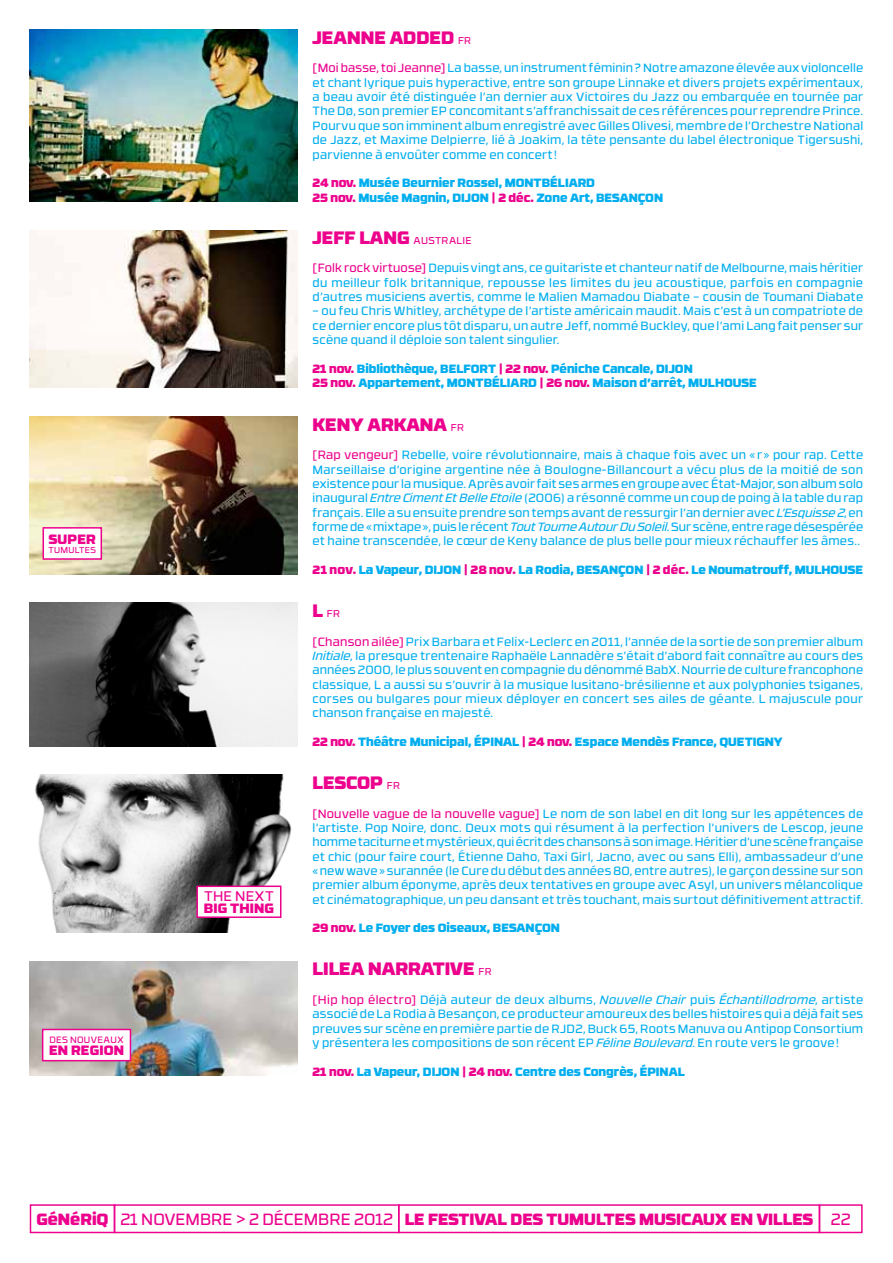
<style>
.page{position:relative;width:893px;height:1263px;background:#fff}
.page>*{position:absolute;margin:0;border:0;box-sizing:border-box;transform-origin:0 0}
.t1{font:900 18px "RB No 3.1";color:#ec008c}
.t2{font:900 16.2px "RB No 3.1";color:#ec008c}
.t3{font:13.95px "RB No 3.1";color:#ec008c}
.t4{font:900 13.5px "RB No 3.1";color:#ec008c}
.t5{font:12px/14.4px "RB No 3.1";letter-spacing:.02em;color:#00aeef;text-align:justify}
.t6{font:900 12px/14.4px "RB No 3.1";color:#00aeef}
.t7{font:9.9px "RB No 3.1";letter-spacing:.035em;color:#ec008c}
.t8{font:9.15px "RB No 3.1";letter-spacing:.04em;color:#ec008c}
.t9{font:8.7px "RB No 3.1";color:#ec008c}
.s1{font-weight:400;font-size:9.9px}
.s2{color:#ec008c}
.s3{font-weight:900;font-size:18px}
.s4{font-style:italic}
.s5{font-weight:400}
</style>
<div class="page">
<img style="left:30px;top:30px;width:268px;height:172px">
<img style="left:30px;top:230px;width:268px;height:158px">
<img style="left:30px;top:416px;width:268px;height:158px">
<div style="left:43px;top:528px;width:58px;height:31px;background:#fff"></div>
<div style="left:43px;top:527px;width:59px;height:33px;border:2px solid #ec008c"></div>
<img style="left:30px;top:603px;width:268px;height:143px">
<img style="left:35px;top:775px;width:257px;height:157px">
<div style="left:197px;top:886px;width:84px;height:31px;background:#fff"></div>
<div style="left:196px;top:885px;width:85px;height:33px;border:2px solid #ec008c"></div>
<img style="left:29px;top:961px;width:268px;height:115px">
<div style="left:43px;top:1029px;width:87px;height:32px;background:#fff"></div>
<div style="left:42px;top:1029px;width:89px;height:32px;border:2px solid #ec008c"></div>
<div style="left:398px;top:1204px;width:422px;height:29px;border:1px solid #ec008c"></div>
<div style="left:114px;top:1204px;width:285px;height:29px;border:1px solid #ec008c"></div>
<div style="left:30px;top:1204px;width:85px;height:29px;border:1px solid #ec008c"></div>
<div style="left:819px;top:1204px;width:44px;height:29px;border:1px solid #ec008c"></div>
<p class="t4" style="left:49px;top:528px;width:11px">SUPER</p>
<p class="t9" style="left:48px;top:543px;width:27px">TUMULT</p>
<p class="t9" style="left:85px;top:543px;width:12px">ES</p>
<p class="t8" style="left:50px;top:1032px;width:28px">DES NOU</p>
<p class="t8" style="left:91px;top:1032px;width:34px">VEAUX</p>
<p class="t4" style="left:49px;top:1038px;width:60px">EN REGION</p>
<p class="t3" style="left:204px;top:885px;width:70px">THE NEXT</p>
<p class="t4" style="left:204px;top:897px;width:45px">BIG THIN</p>
<p class="t4" style="left:265px;top:897px;width:11px">G</p>
<h1 class="t1" style="left:313px;top:22px;width:14px">JEANNE</h1>
<h1 class="t1" style="left:390px;top:22px;width:76px">ADDED <span class="s1">FR</span></h1>
<p class="t5" style="left:313px;top:60px;width:552px"><span class="s2">[Moi basse, toi Jeanne]</span> La basse, un instrument féminin? Notre amazone élevée aux violoncelle et chant lyrique puis hyperactive, entre son groupe Linnake et divers projets expérimentaux, a beau avoir été distinguée l’an dernier aux Victoires du Jazz ou embarquée en tournée par The Dø, son premier EP concomitant s’affranchissait de ces références pour reprendre Prince.<br>Pourvu que son imminent album enregistré avec Gilles Olivesi, membre de l’Orchestre National de Jazz, et Maxime Delpierre, lié à Joakim, la tête pensante du label électronique Tigersushi, parvienne à envoûter comme en concert!</p>
<p class="t6" style="left:313px;top:175px;width:203px"><span class="s2">24 nov.</span> Musée Beurnier Rossel, MON</p>
<p class="t6" style="left:534px;top:175px;width:17px">TBÉLIAR</p>
<p class="t6" style="left:586px;top:175px;width:10px">D</p>
<p class="t6" style="left:313px;top:189px;width:157px"><span class="s2">25 nov.</span> Musée Magnin, DIJON</p>
<p class="t6" style="left:492px;top:189px;width:114px"><span class="s2">| 2 déc.</span> Zone Art, BESANÇON</p>
<h1 class="t1" style="left:313px;top:222px;width:60px">JEFF LAN</h1>
<p class="t7" style="left:397px;top:233px;width:75px"><span class="s3">G</span> AUstralie</p>
<p class="t5" style="left:313px;top:260px;width:552px"><span class="s2">[Folk rock virtuose]</span> Depuis vingt ans, ce guitariste et chanteur natif de Melbourne, mais héritier du meilleur folk britannique, repousse les limites du jeu acoustique, parfois en compagnie d’autres musiciens avertis, comme le Malien Mamadou Diabate – cousin de Toumani Diabate</p>
<p class="t5" style="left:313px;top:303px;width:552px">– ou feu Chris Whitley, archétype de l’artiste américain maudit. Mais c’est à un compatriote de ce dernier encore plus tôt disparu, un autre Jeff, nommé Buckley, que l’ami Lang fait penser sur scène quand il déploie son talent singulier.</p>
<p class="t6" style="left:313px;top:360px;width:361px"><span class="s2">21 nov.</span> Bibliothèque, Belfort <span class="s2">| 22 nov.</span> Péniche Cancale, DIJON<br><span class="s2">25 nov.</span> Appartement, MON</p>
<p class="t6" style="left:476px;top:375px;width:283px">Tbéliard <span class="s2">| 26 nov.</span> Maison d’arrêt, Mulhouse</p>
<h1 class="t1" style="left:313px;top:409px;width:146px">Keny Arkana <span class="s1">FR</span></h1>
<p class="t5" style="left:313px;top:447px;width:552px"><span class="s2">[Rap vengeur]</span> Rebelle, voire révolutionnaire, mais à chaque fois avec un «r» pour rap. Cette Marseillaise d’origine argentine née à Boulogne-Billancourt a vécu plus de la moitié de son existence pour la musique. Après avoir fait ses armes en groupe avec État-Major, son album solo inaugural <span class="s4">Entre Ciment Et Belle Etoile</span> (2006) a résonné comme un coup de poing à la table du rap français. Elle a su ensuite prendre son temps avant de ressurgir l’an dernier avec <span class="s4">L’Esquisse 2</span>, en forme de «mixtape», puis le récent <span class="s4">Tout Tourne Autour Du Soleil</span>. Sur scène, entre rage désespérée et haine transcendée, le cœur de Keny balance de plus belle pour mieux réchauffer les âmes..</p>
<p class="t6" style="left:313px;top:562px;width:129px"><span class="s2">21 nov.</span> La Vapeur, DIJON</p>
<p class="t6" style="left:464px;top:562px;width:122px"><span class="s2">| 28 nov.</span> La Rodia, BESANÇON</p>
<p class="t6" style="left:646px;top:562px;width:159px"><span class="s2">| 2 déc.</span> Le Noumatrouff, MULHOUSE</p>
<p class="t7" style="left:313px;top:606px;width:22px"><span class="s3">L</span> FR</p>
<p class="t5" style="left:313px;top:633px;width:552px"><span class="s2">[Chanson ailée]</span> Prix Barbara et Felix-Leclerc en 2011, l’année de la sortie de son premier album <span class="s4">Initiale</span>, la presque trentenaire Raphaële Lannadère s’était d’abord fait connaître au cours des années 2000, le plus souvent en compagnie du dénommé BabX. Nourrie de culture francophone classique, L a aussi su s’ouvrir à la musique lusitano-brésilienne et aux polyphonies tsiganes, corses ou bulgares pour mieux déployer en concert ses ailes de géante. L majuscule pour chanson française en majesté.</p>
<p class="t6" style="left:313px;top:734px;width:171px"><span class="s2">22 nov.</span> Théâtre Municipal, ÉPINAL</p>
<p class="t6" style="left:522px;top:734px;width:207px"><span class="s2">| 24 nov.</span> Espace Mendès France, QUE</p>
<p class="t6" style="left:745px;top:734px;width:30px">TIGNY</p>
<h1 class="t1" style="left:313px;top:767px;width:13px">LESCOP</h1>
<p class="t7" style="left:387px;top:778px;width:15px">fr</p>
<p class="t5" style="left:313px;top:805px;width:552px"><span class="s2">[Nouvelle vague de la nouvelle vague]</span> Le nom de son label en dit long sur les appétences de l’artiste. Pop Noire, donc. Deux mots qui résument à la perfection l’univers de Lescop, jeune homme taciturne et mystérieux, qui écrit des chansons à son image. Héritier d’une scène française et chic (pour faire court, Étienne Daho, Taxi Girl, Jacno, avec ou sans Elli), ambassadeur d’une «new wave» surannée (le Cure du début des années 80, entre autres), le garçon dessine sur son premier album éponyme, après deux tentatives en groupe avec Asyl, un univers mélancolique et cinématographique, un peu dansant et très touchant, mais surtout définitivement attractif.</p>
<p class="t6" style="left:313px;top:920px;width:190px"><span class="s2">29 nov.</span> Le Foyer des Oiseaux, BESANÇON</p>
<h1 class="t1" style="left:313px;top:953px;width:12px">LILEA</h1>
<h1 class="t1" style="left:368px;top:953px;width:15px">NARRA</h1>
<h1 class="t1" style="left:433px;top:953px;width:23px">TIVE</h1>
<p class="t7" style="left:478px;top:964px;width:7px">FR</p>
<p class="t5" style="left:313px;top:992px;width:552px"><span class="s2">[H ip hop électro]</span> Déjà auteur de deux albums, <span class="s4">Nouvelle Chair</span> puis <span class="s4">Échantillodrome</span>, artiste associé de La Rodia à Besançon, ce producteur amoureux des belles histoires qui a déjà fait ses preuves sur scène en première partie de RJD</p>
<p class="t5" style="left:313px;top:1020px;width:552px;text-indent:263px">2, Buck 65, Roots Manuva ou Antipop Consortium y présentera les compositions de son récent EP <span class="s4">Féline Boulevard</span>. En route vers le groove!</p>
<p class="t6" style="left:313px;top:1063px;width:127px"><span class="s2">21 nov.</span> La Vapeur, DIJON</p>
<p class="t6" style="left:462px;top:1063px;width:187px"><span class="s2">| 24 nov.</span> Centre des Congrès, ÉPINAL</p>
<h2 class="t2" style="left:36px;top:1205px;width:815px">GéNéRiQ <span class="s5">21 NOVEMBRE &gt; 2 DÉ CEMBRE 2012</span> Le festival des tumultes musicaux en villes <span class="s5">22</span></h2>
</div>
